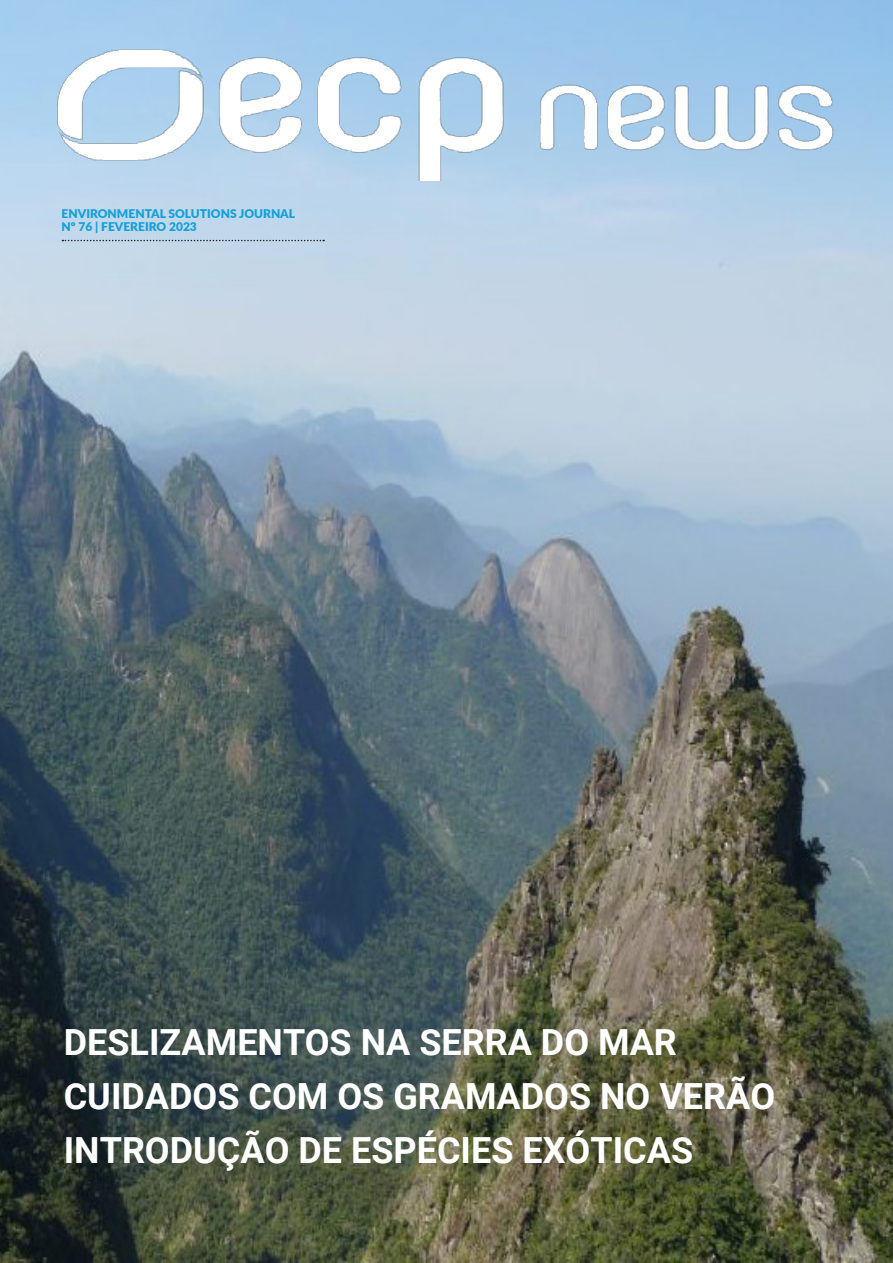
<style>
.page{position:relative;width:893px;height:1263px;background:#fff}
.page>*{position:absolute;margin:0;border:0;box-sizing:border-box;transform-origin:0 0}
.t1{font:700 36px "Roboto";color:#fff}
.author{font:900 12px "Lato";color:#12a0db}
.author_title{font:900 12px "Lato";color:#12a0db}
</style>
<div class="page">
<img style="left:0;top:0;width:893px;height:1263px">
<svg style="left:62px;top:240px;width:262px;height:1px"></svg>
<img style="left:45px;top:34px;width:822px;height:146px">
<p class="author" style="left:62px;top:205px;width:235px">ENVIRONMENTAL SOLUTIONS JOURNAL</p>
<p class="author_title" style="left:62px;top:218px;width:137px">Nº 76 | FEVEREIRO 2023</p>
<p class="t1" style="left:64px;top:1017px;width:615px">DESLIZAMENTOS NA SERRA DO MAR</p>
<p class="t1" style="left:64px;top:1071px;width:713px">CUIDADOS COM OS GRAMADOS NO VERÃO</p>
<p class="t1" style="left:64px;top:1125px;width:631px">INTRODUÇÃO DE ESPÉCIES EXÓTICAS</p>
</div>
